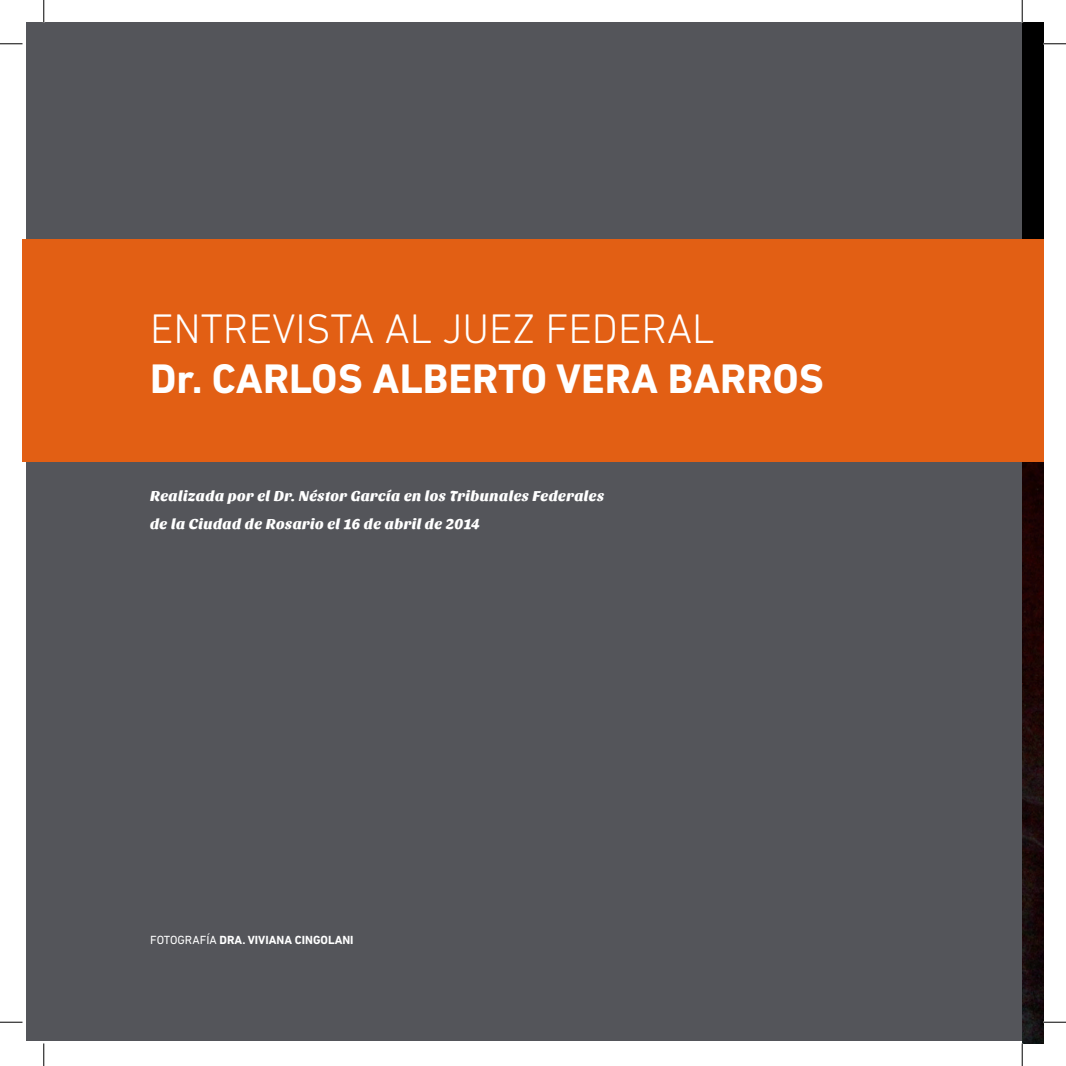
<style>
.page{position:relative;width:1066px;height:1066px;background:#fff}
.page>*{position:absolute;margin:0;border:0;box-sizing:border-box;transform-origin:0 0}
.t1{font:700 42px "DIN Next LT Pro";color:#fff}
.t2{font:300 42px "DIN Next LT Pro";color:#fff}
.t3{font:15px "Sansita One";letter-spacing:.01em;color:#fff}
.t4{font:700 12px "DIN Next LT Pro";color:#fff}
.s1{font-weight:400}
</style>
<div class="page">
<img style="left:1022px;top:23px;width:21px;height:1020px">
<div style="left:1022px;top:239px;width:21px;height:223px;background:#e25f14"></div>
<div style="left:27px;top:22px;width:995px;height:1019px;background:#54555a"></div>
<div style="left:22px;top:239px;width:1000px;height:223px;background:#e25f14"></div>
<hr style="left:43px;top:0;width:2px;height:23px;background:#fff">
<svg style="left:0;top:44px;width:22px;height:1px"></svg>
<svg style="left:1043px;top:44px;width:22px;height:1px"></svg>
<svg style="left:0;top:1021px;width:22px;height:1px"></svg>
<svg style="left:1043px;top:1021px;width:22px;height:1px"></svg>
<svg style="left:44px;top:0;width:1px;height:23px"></svg>
<svg style="left:44px;top:1043px;width:1px;height:22px"></svg>
<svg style="left:1021px;top:0;width:1px;height:23px"></svg>
<svg style="left:1021px;top:1043px;width:1px;height:22px"></svg>
<p class="t2" style="left:150px;top:304px;width:566px">ENTREVISTA AL JUEZ FEDERAL</p>
<p class="t1" style="left:150px;top:354px;width:675px">Dr. CARLOS ALBERTO VERA BARROS</p>
<p class="t3" style="left:150px;top:487px;width:456px">Realizada por el Dr. Néstor García en los Tribunales Federales</p>
<p class="t3" style="left:150px;top:515px;width:331px">de la Ciudad de Rosario el 16 de abril de 2014</p>
<p class="t4" style="left:150px;top:932px;width:205px"><span class="s1">FOTOGRAFÍA</span> DRA. VIVIANA CINGOLANI</p>
</div>
